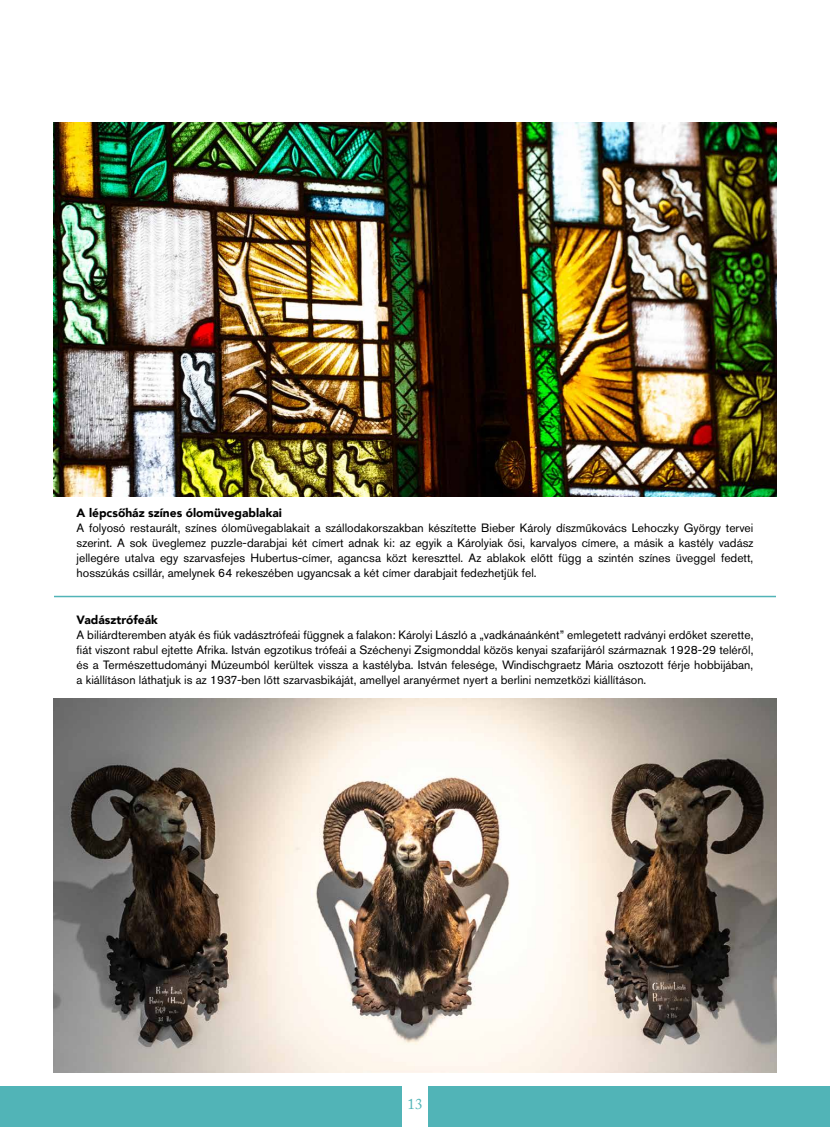
<style>
.page{position:relative;width:830px;height:1127px;background:#fff}
.page>*{position:absolute;margin:0;border:0;box-sizing:border-box;transform-origin:0 0}
.t1{font:15px "Adobe Caslon Pro";color:#51b4b7}
.t2{font:12px/15px "Akzidenz Grotesk Pro";color:#000;text-align:justify}
.t3{font:900 12px "Avenir";color:#000}
</style>
<div class="page">
<img style="left:53px;top:699px;width:723px;height:374px">
<img style="left:53px;top:122px;width:723px;height:374px">
<hr style="left:54px;top:596px;width:721px;height:1px;background:#51b4b7">
<div style="left:0;top:1086px;width:829px;height:41px;background:#51b4b7"></div>
<div style="left:402px;top:1084px;width:25px;height:43px;background:#fff"></div>
<p class="t3" style="left:77px;top:502px;width:207px">A lépcsőház színes ólomüvegablakai</p>
<p class="t2" style="left:77px;top:520px;width:678px">A folyosó restaurált, színes ólomüvegablakait a szállodakorszakban készítette Bieber Károly díszműkovács Lehoczky György tervei szerint. A sok üveglemez puzzle-darabjai két címert adnak ki: az egyik a Károlyiak ősi, karvalyos címere, a másik a kastély vadász jellegére utalva egy szarvasfejes Hubertus-címer, agancsa közt kereszttel. Az ablakok előtt függ a szintén színes üveggel fedett, hosszúkás csillár, amelynek 64 rekeszében ugyancsak a két címer darabjait fedezhetjük fel.</p>
<p class="t3" style="left:77px;top:609px;width:83px">Vadásztrófeák</p>
<p class="t2" style="left:77px;top:627px;width:678px">A biliárdteremben atyák és fiúk vadásztrófeái függnek a falakon: Károlyi László a „vadkánaánként” emlegetett radványi erdőket szerette, fiát viszont rabul ejtette Afrika. István egzotikus trófeái a Széchenyi Zsigmonddal közös kenyai szafarijáról származnak 1928-29 teléről, és a Természettudományi Múzeumból kerültek vissza a kastélyba. István felesége, Windischgraetz Mária osztozott férje hobbijában, a kiállításon láthatjuk is az 1937-ben lőtt szarvasbikáját, amellyel aranyérmet nyert a berlini nemzetközi kiállításon.</p>
<p class="t1" style="left:407px;top:1095px;width:16px">13</p>
</div>
